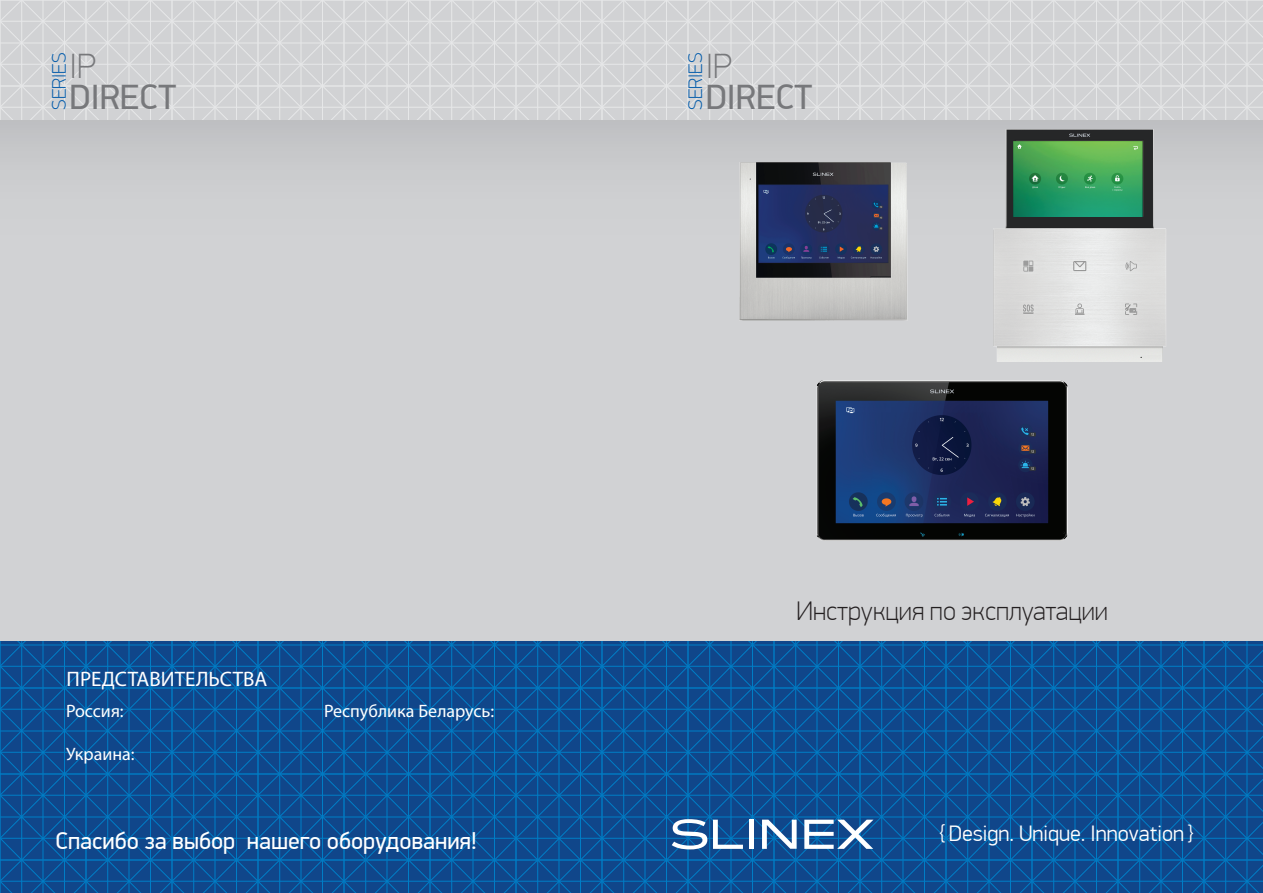
<style>
.page{position:relative;width:1263px;height:893px;background:#fff}
.page>*{position:absolute;margin:0;border:0;box-sizing:border-box;transform-origin:0 0}
.t1{font:35.25px "PF Din Display Pro";color:#77787b}
.t2{font:100 35.25px "PF Din Display Pro";color:#77787b}
.t3{font:100 27px "PF Din Display Pro";color:#231f20}
.t4{font:24px "PF Din Display Pro";color:#fff}
.t5{font:300 22.5px "PF Din Display Pro";color:#fff}
.t6{font:21px "Myriad Pro";color:#fff}
.t7{font:100 19.65px "PF Din Display Pro";color:#015aaa}
.t8{font:18px "Myriad Pro";color:#fff}
</style>
<div class="page">
<svg style="left:0;top:641px;width:1263px;height:252px;background:#0d4e93"></svg>
<div style="left:0;top:0;width:1263px;height:641px;background:#d1d2d4"></div>
<svg style="left:0;top:0;width:1263px;height:120px"></svg>
<div style="left:0;top:120px;width:1263px;height:164px;background:linear-gradient(to right,#cecfd1,#c4c5c7)"></div>
<svg style="left:672px;top:819px;width:35px;height:30px"></svg>
<svg style="left:713px;top:820px;width:30px;height:29px"></svg>
<div style="left:749px;top:820px;width:5px;height:29px;background:#fff"></div>
<svg style="left:762px;top:820px;width:35px;height:29px"></svg>
<svg style="left:804px;top:820px;width:69px;height:29px"></svg>
<img style="left:739px;top:156px;width:169px;height:164px">
<img style="left:816px;top:380px;width:252px;height:160px">
<img style="left:990px;top:130px;width:178px;height:232px">
<img style="left:1014px;top:141px;width:129px;height:76px">
<p class="t7" style="left:48px;top:110px;width:59px;rotate:-90deg">SERIES</p>
<h1 class="t2" style="left:70px;top:46px;width:28px">IP</h1>
<h1 class="t1" style="left:70px;top:76px;width:108px">DIRECT</h1>
<p class="t7" style="left:684px;top:110px;width:59px;rotate:-90deg">SERIES</p>
<h1 class="t2" style="left:706px;top:46px;width:28px">IP</h1>
<h1 class="t1" style="left:706px;top:76px;width:108px">DIRECT</h1>
<p class="t6" style="left:67px;top:667px;width:202px">ПРЕДСТАВИТЕЛЬСТВА</p>
<p class="t8" style="left:66px;top:701px;width:59px">Россия:</p>
<p class="t8" style="left:66px;top:744px;width:70px">Украина:</p>
<p class="t8" style="left:324px;top:701px;width:172px">Республика Беларусь:</p>
<h3 class="t4" style="left:55px;top:826px;width:423px">Спасибо за выбор нашего оборудования!</h3>
<h2 class="t3" style="left:796px;top:595px;width:313px">Инструкция по эксплуатации</h2>
<p class="t5" style="left:939px;top:820px;width:255px">{ Design. Unique. Innovation }</p>
</div>
